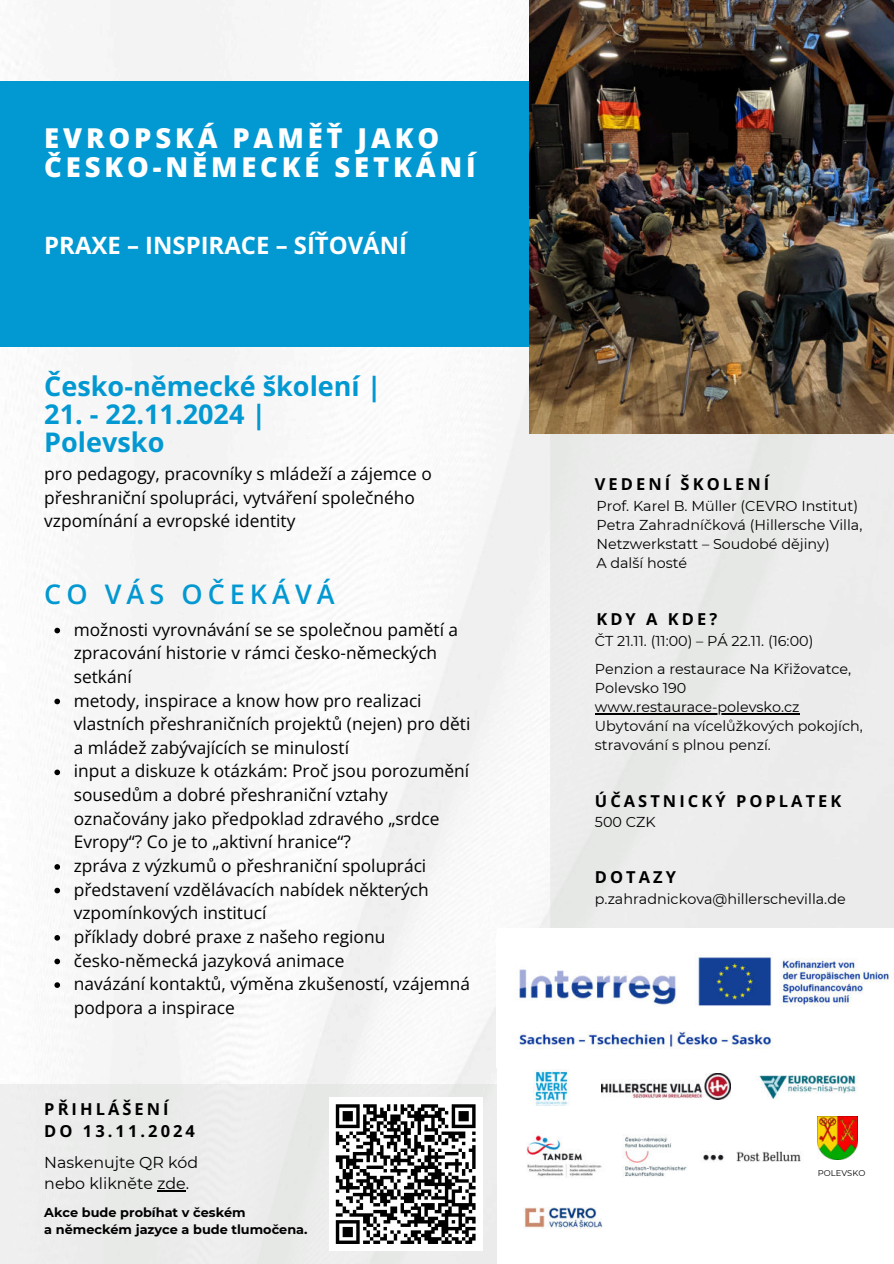
<style>
.page{position:relative;width:894px;height:1264px;background:#fff}
.page>*{position:absolute;margin:0;border:0;box-sizing:border-box;transform-origin:0 0}
.t1{font:800 27.45px/29.2px "Open Sans";letter-spacing:.14em;color:#fff}
.t2{font:700 27px/28.2px "Open Sans";color:#0298d1}
.t3{font:600 27px "Open Sans";letter-spacing:.185em;color:#0298d1}
.t4{font:700 23.85px "Open Sans";color:#fff}
.t5{font:17.4px/23.5px "Open Sans";color:#000}
.t6{font:700 16.35px/22.5px "Open Sans";letter-spacing:.185em;color:#000}
.t7{font:15.9px/21.3px "Montserrat";color:#000}
.t8{font:14.4px/19.2px "Montserrat";color:#000}
.t9{font:700 12.9px/17.1px "Montserrat";color:#000}
.t10{font:8.4px "Montserrat";color:#000}
</style>
<div class="page">
<img style="left:0;top:0;width:550px;height:1083px">
<div style="left:0;top:82px;width:614px;height:265px;background:#0298d1"></div>
<div style="left:550px;top:433px;width:343px;height:495px;background:#ecedec"></div>
<img style="left:529px;top:0;width:364px;height:433px">
<div style="left:0;top:1083px;width:497px;height:180px;background:#eaecea"></div>
<div style="left:497px;top:928px;width:396px;height:335px;background:#fff"></div>
<img style="left:533px;top:1069px;width:36px;height:37px">
<img style="left:519px;top:955px;width:372px;height:94px">
<img style="left:756px;top:1075px;width:101px;height:25px">
<img style="left:622px;top:1136px;width:65px;height:41px">
<img style="left:524px;top:1207px;width:78px;height:21px">
<img style="left:601px;top:1073px;width:129px;height:26px">
<img style="left:703px;top:1151px;width:98px;height:11px">
<img style="left:817px;top:1116px;width:40px;height:43px">
<img style="left:526px;top:1135px;width:76px;height:42px">
<svg style="left:54px;top:627px;width:6px;height:6px"></svg>
<svg style="left:54px;top:698px;width:6px;height:6px"></svg>
<svg style="left:54px;top:769px;width:6px;height:6px"></svg>
<svg style="left:54px;top:864px;width:6px;height:5px"></svg>
<svg style="left:54px;top:887px;width:6px;height:6px"></svg>
<svg style="left:54px;top:935px;width:6px;height:5px"></svg>
<svg style="left:54px;top:958px;width:6px;height:6px"></svg>
<svg style="left:54px;top:982px;width:6px;height:5px"></svg>
<hr style="left:594px;top:713px;width:205px;height:1px;background:#000">
<div style="left:329px;top:1097px;width:153px;height:153px;background:#fff"></div>
<svg style="left:335px;top:1104px;width:141px;height:140px"></svg>
<svg style="left:157px;top:1190px;width:29px;height:1px"></svg>
<p class="t1" style="left:44px;top:122px;width:433px">EVROPSKÁ PAMĚŤ JAKO<br>ČESKO-NĚMECKÉ SETKÁNÍ</p>
<p class="t4" style="left:44px;top:229px;width:364px">PRAXE – INSPIRACE – SÍŤOVÁNÍ</p>
<p class="t2" style="left:44px;top:371px;width:339px">Česko-německé školení |</p>
<p class="t2" style="left:44px;top:399px;width:223px">21. - 22.11.2024 |<br>Polevsko</p>
<p class="t5" style="left:44px;top:461px;width:389px">pro pedagogy, pracovníky s mládeží a zájemce o přeshraniční spolupráci, vytváření společného vzpomínání a evropské identity</p>
<p class="t3" style="left:44px;top:575px;width:292px">CO VÁS OČEKÁVÁ</p>
<p class="t5" style="left:74px;top:617px;width:398px">možnosti vyrovnávání se se společnou pamětí a zpracování historie v rámci česko-německých setkání<br>metody, inspirace a know how pro realizaci vlastních přeshraničních projektů (nejen) pro děti a mládež zabývajících se minulostí<br>input a diskuze k otázkám: Proč jsou porozumění sousedům a dobré přeshraniční vztahy označovány jako předpoklad zdravého „srdce Evropy“? Co je to „aktivní hranice“?<br>zpráva z výzkumů o přeshraniční spolupráci představení vzdělávacích nabídek některých vzpomínkových institucí<br>příklady dobré praxe z našeho regionu česko-německá jazyková animace<br>navázání kontaktů, výměna zkušeností, vzájemná podpora a inspirace</p>
<p class="t6" style="left:44px;top:1097px;width:152px">PŘIHLÁŠENÍ<br>DO 13.11.2024</p>
<p class="t7" style="left:44px;top:1150px;width:155px">Naskenujte QR kód nebo klikněte zde.</p>
<p class="t9" style="left:44px;top:1202px;width:265px">Akce bude probíhat v českém<br>a německém jazyce a bude tlumočena.</p>
<p class="t6" style="left:594px;top:472px;width:176px">VEDENÍ ŠKOLENÍ</p>
<p class="t8" style="left:596px;top:495px;width:267px">Prof. Karel B. Müller (CEVRO Institut)<br>Petra Zahradníčková (Hillersche Villa,<br>Netzwerkstatt – Soudobé dějiny)<br>A další hosté</p>
<p class="t6" style="left:596px;top:607px;width:122px">KDY A KDE?</p>
<p class="t8" style="left:594px;top:625px;width:258px;line-height:28.2px">ČT 21.11. (11:00) – PÁ 22.11. (16:00)<br>Penzion a restaurace Na Křižovatce,</p>
<p class="t8" style="left:594px;top:677px;width:269px">Polevsko 190 www.restaurace-polevsko.cz<br>Ubytování na vícelůžkových pokojích, stravování s plnou penzí.</p>
<p class="t6" style="left:594px;top:789px;width:248px">ÚČASTNICKÝ POPLATEK</p>
<p class="t8" style="left:594px;top:812px;width:62px">500 CZK</p>
<p class="t6" style="left:594px;top:865px;width:83px">DOTAZY</p>
<p class="t8" style="left:594px;top:889px;width:252px">p.zahradnickova@hillerschevilla.de</p>
<p class="t10" style="left:817px;top:1166px;width:49px">POLEVSKO</p>
</div>
